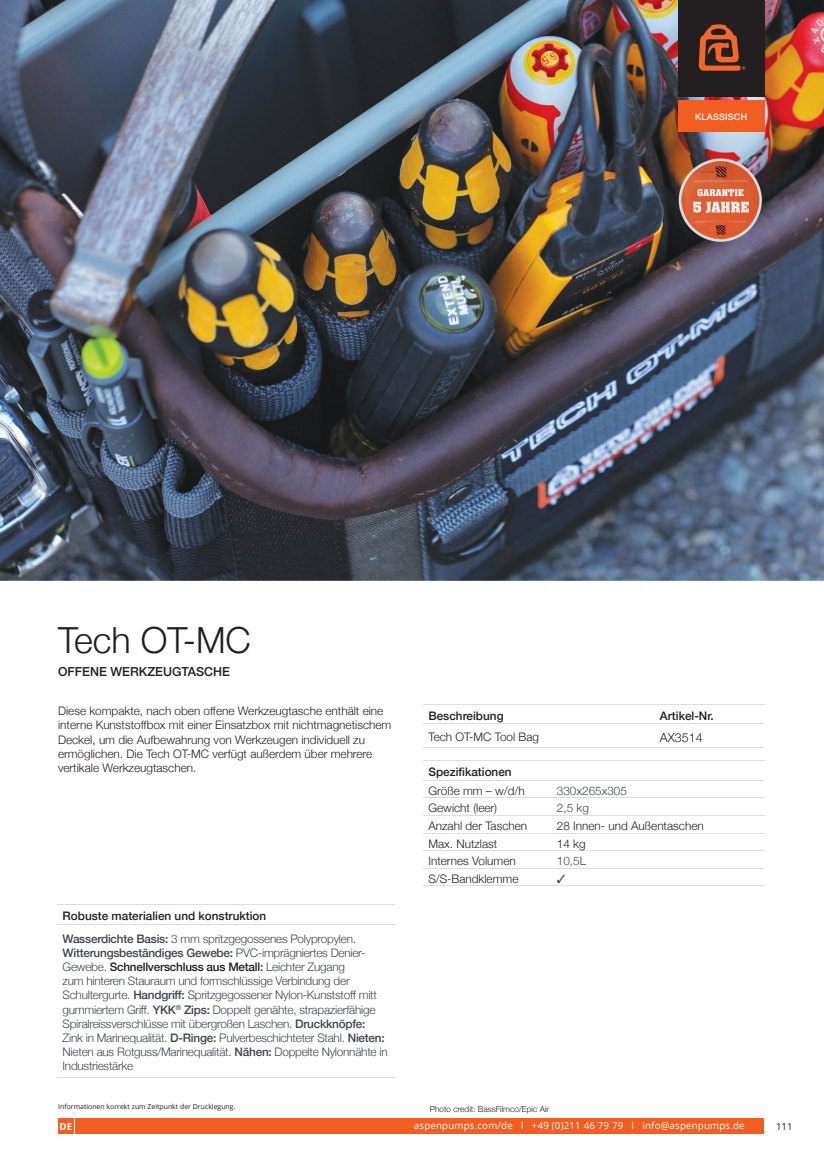
<style>
.page{position:relative;width:824px;height:1164px;background:#fff}
.page>*{position:absolute;margin:0;border:0;box-sizing:border-box;transform-origin:0 0}
.t1{font:300 35.88px "Helvetica Neue";color:#231f20}
.t2{font:500 12.42px "Helvetica Neue";color:#231f20}
.t3{font:300 12.42px "Helvetica Neue";color:#231f20}
.t4{font:300 11.72px/14.2px "Helvetica Neue";letter-spacing:-.02em;color:#40444e}
.t5{font:300 11.72px/14.2px "Helvetica Neue";color:#231f20}
.t6{font:500 11.72px/22.8px "Helvetica Neue";color:#231f20}
.t7{font:300 11.72px "Helvetica Neue";color:#40444e}
.t8{font:9.62px "Open Sans";letter-spacing:.02em;color:#fff}
.t9{font:9.62px "Open Sans";color:#231f20}
.t10{font:700 9.62px "Open Sans";color:#fff}
.t11{font:500 8.92px "Helvetica Neue";letter-spacing:.025em;color:#fff}
.t12{font:300 8.22px "Helvetica Neue";color:#231f20}
.t13{font:7px "Open Sans";color:#231f20}
.s1{color:#40444e}
.s2{font-weight:300;color:#40444e}
.s3{font-weight:500}
.s4{font-weight:500;color:#231f20}
</style>
<div class="page">
<img style="left:0;top:0;width:823px;height:580px">
<hr style="left:422px;top:723px;width:341px;height:1px;background:#dcdddf">
<hr style="left:422px;top:746px;width:341px;height:1px;background:#dcdddf">
<hr style="left:422px;top:704px;width:341px;height:1px;background:#dcdddf">
<hr style="left:422px;top:779px;width:341px;height:1px;background:#dcdddf">
<hr style="left:422px;top:797px;width:341px;height:1px;background:#dcdddf">
<hr style="left:422px;top:814px;width:341px;height:1px;background:#dcdddf">
<hr style="left:422px;top:832px;width:341px;height:1px;background:#dcdddf">
<hr style="left:422px;top:850px;width:341px;height:1px;background:#dcdddf">
<hr style="left:422px;top:867px;width:341px;height:1px;background:#dcdddf">
<hr style="left:422px;top:885px;width:341px;height:1px;background:#dcdddf">
<hr style="left:422px;top:760px;width:341px;height:1px;background:#dcdddf">
<hr style="left:57px;top:923px;width:337px;height:1px;background:#dcdddf">
<hr style="left:57px;top:1076px;width:337px;height:1px;background:#dcdddf">
<hr style="left:57px;top:904px;width:337px;height:1px;background:#dcdddf">
<div style="left:76px;top:1117px;width:687px;height:16px;background:#f25d21"></div>
<div style="left:58px;top:1117px;width:16px;height:16px;background:#f25d21"></div>
<img style="left:675px;top:155px;width:91px;height:91px">
<img style="left:697px;top:189px;width:36px;height:7px">
<img style="left:692px;top:202px;width:49px;height:11px">
<div style="left:677px;top:100px;width:86px;height:32px;background:#f25d21"></div>
<div style="left:677px;top:0;width:86px;height:96px;background:#231f20"></div>
<svg style="left:698px;top:24px;width:46px;height:47px"></svg>
<p class="t11" style="left:694px;top:112px;width:54px">KLASSISCH</p>
<h1 class="t1" style="left:58px;top:618px;width:194px">Tech OT-MC</h1>
<p class="t2" style="left:58px;top:663px;width:173px">OFFENE WERKZEUGTASCHE</p>
<p class="t5" style="left:58px;top:703px;width:334px">Diese kompakte, nach oben offene Werkzeugtasche enthält eine interne Kunststoffbox mit einer Einsatzbox mit nichtmagnetischem Deckel, um die Aufbewahrung von Werkzeugen individuell zu ermöglichen. Die Tech OT-MC verfügt außerdem über mehrere vertikale Werkzeugtaschen.</p>
<p class="t6" style="left:63px;top:904px;width:295px">Robuste materialien und konstruktion<br><span class="s1">Wasserdichte Basis:</span> <span class="s2">3 mm spritzgegossenes Polypropylen.</span></p>
<p class="t4" style="left:63px;top:945px;width:326px"><span class="s3">Witterungsbeständiges Gewebe:</span> PVC-imprägniertes Denier-Gewebe. <span class="s4">Schnellverschluss aus Metall</span><span class="s3">:</span> Leichter Zugang<br>zum hinteren Stauraum und formschlüssige Verbindung der Schultergurte. <span class="s3">Handgriff:</span> Spritzgegossener Nylon-Kunststoff mitt gummiertem Griff. <span class="s3">YKK</span><sup>®</sup> <span class="s3">Zips:</span> Doppelt genähte, strapazierfähige Spiralreissverschlüsse mit übergroßen Laschen. <span class="s3">Druckknöpfe:<br></span>Zink in Marinequalität. <span class="s3">D-Ringe:</span> Pulverbeschichteter Stahl. <span class="s3">Nieten:<br></span>Nieten aus Rotguss/Marinequalität. <span class="s3">Nähen:</span> Doppelte Nylonnähte in Industriestärke</p>
<p class="t6" style="left:428px;top:704px;width:77px">Beschreibung</p>
<p class="t6" style="left:659px;top:704px;width:55px">Artikel-Nr.</p>
<p class="t5" style="left:428px;top:729px;width:112px">Tech OT-MC Tool Bag</p>
<p class="t3" style="left:659px;top:729px;width:44px">AX3514</p>
<p class="t6" style="left:428px;top:760px;width:85px">Spezifikationen</p>
<p class="t5" style="left:428px;top:783px;width:98px">Größe mm – w/d/h</p>
<p class="t7" style="left:556px;top:783px;width:72px">330x265x305</p>
<p class="t5" style="left:428px;top:800px;width:70px">Gewicht (leer)</p>
<p class="t4" style="left:556px;top:800px;width:34px">2,5 kg</p>
<p class="t5" style="left:428px;top:818px;width:100px">Anzahl der Taschen</p>
<p class="t5" style="left:556px;top:818px;width:148px">28 Innen- und Außentaschen</p>
<p class="t5" style="left:428px;top:835px;width:70px">Max. Nutzlast</p>
<p class="t5" style="left:556px;top:835px;width:30px">14 kg</p>
<p class="t5" style="left:428px;top:853px;width:89px">Internes Volumen</p>
<p class="t4" style="left:556px;top:853px;width:31px">10,5L</p>
<p class="t5" style="left:428px;top:871px;width:91px">S/S-Bandklemme</p>
<p class="t13" style="left:58px;top:1101px;width:179px">Informationen korrekt zum Zeitpunkt der Drucklegung.</p>
<p class="t10" style="left:60px;top:1119px;width:14px">DE</p>
<p class="t8" style="left:413px;top:1118px;width:332px">aspenpumps.com/de l +49 (0)211 46 79 79 l info@aspenpumps.de</p>
<p class="t9" style="left:775px;top:1119px;width:18px">111</p>
<p class="t12" style="left:429px;top:1103px;width:121px">Photo credit: BassFilmco/Epic Air</p>
</div>
